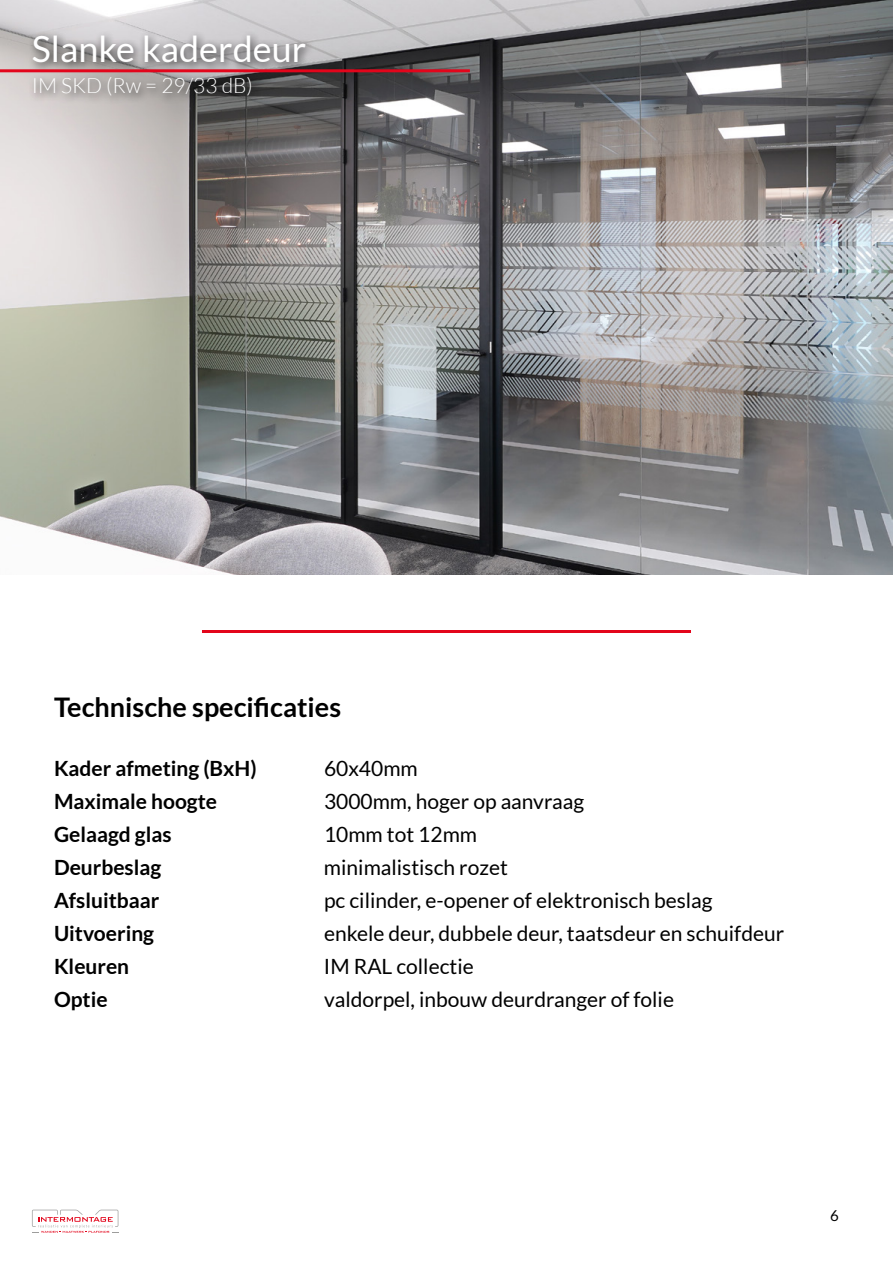
<style>
.page{position:relative;width:893px;height:1263px;background:#fff}
.page>*{position:absolute;margin:0;border:0;box-sizing:border-box;transform-origin:0 0}
.t1{font:36px "Lato";color:#fff}
.t2{font:700 27px "Lato";color:#000}
.t3{font:21px "Lato";color:#000}
.t4{font:700 21px "Lato";color:#000}
.t5{font:300 21px "Lato";color:#fff}
.t6{font:15px "Lato";color:#000}
</style>
<div class="page">
<img style="left:0;top:0;width:893px;height:574px">
<hr style="left:202px;top:630px;width:489px;height:3px;background:#e3051b">
<div style="left:28px;top:30px;width:288px;height:43px;background:#000;opacity:.75"></div>
<div style="left:29px;top:73px;width:233px;height:34px;background:#000;opacity:.75"></div>
<hr style="left:0;top:69px;width:470px;height:3px;background:#e3051b">
<svg style="left:32px;top:1210px;width:86px;height:23px"></svg>
<h1 class="t1" style="left:32px;top:29px;width:276px">Slanke kaderdeur</h1>
<p class="t5" style="left:32px;top:74px;width:223px">IM SKD (Rw = 29/33 dB)</p>
<p class="t2" style="left:54px;top:692px;width:289px">Technische specificaties</p>
<p class="t4" style="left:54px;top:756px;width:204px">Kader afmeting (BxH)</p>
<p class="t3" style="left:324px;top:756px;width:95px">60x40mm</p>
<p class="t4" style="left:54px;top:789px;width:165px">Maximale hoogte</p>
<p class="t3" style="left:324px;top:789px;width:262px">3000mm, hoger op aanvraag</p>
<p class="t4" style="left:54px;top:822px;width:119px">Gelaagd glas</p>
<p class="t3" style="left:324px;top:822px;width:155px">10mm tot 12mm</p>
<p class="t4" style="left:54px;top:855px;width:109px">Deurbeslag</p>
<p class="t3" style="left:324px;top:855px;width:185px">minimalistisch rozet</p>
<p class="t4" style="left:54px;top:888px;width:107px">Afsluitbaar</p>
<p class="t3" style="left:324px;top:888px;width:390px">pc cilinder, e-opener of elektronisch beslag</p>
<p class="t4" style="left:54px;top:921px;width:102px">Uitvoering</p>
<p class="t3" style="left:324px;top:921px;width:462px">enkele deur, dubbele deur, taatsdeur en schuifdeur</p>
<p class="t4" style="left:54px;top:954px;width:77px">Kleuren</p>
<p class="t3" style="left:324px;top:954px;width:151px">IM RAL collectie</p>
<p class="t4" style="left:54px;top:987px;width:55px">Optie</p>
<p class="t3" style="left:324px;top:987px;width:351px">valdorpel, inbouw deurdranger of folie</p>
<p class="t6" style="left:830px;top:1207px;width:10px">6</p>
</div>
